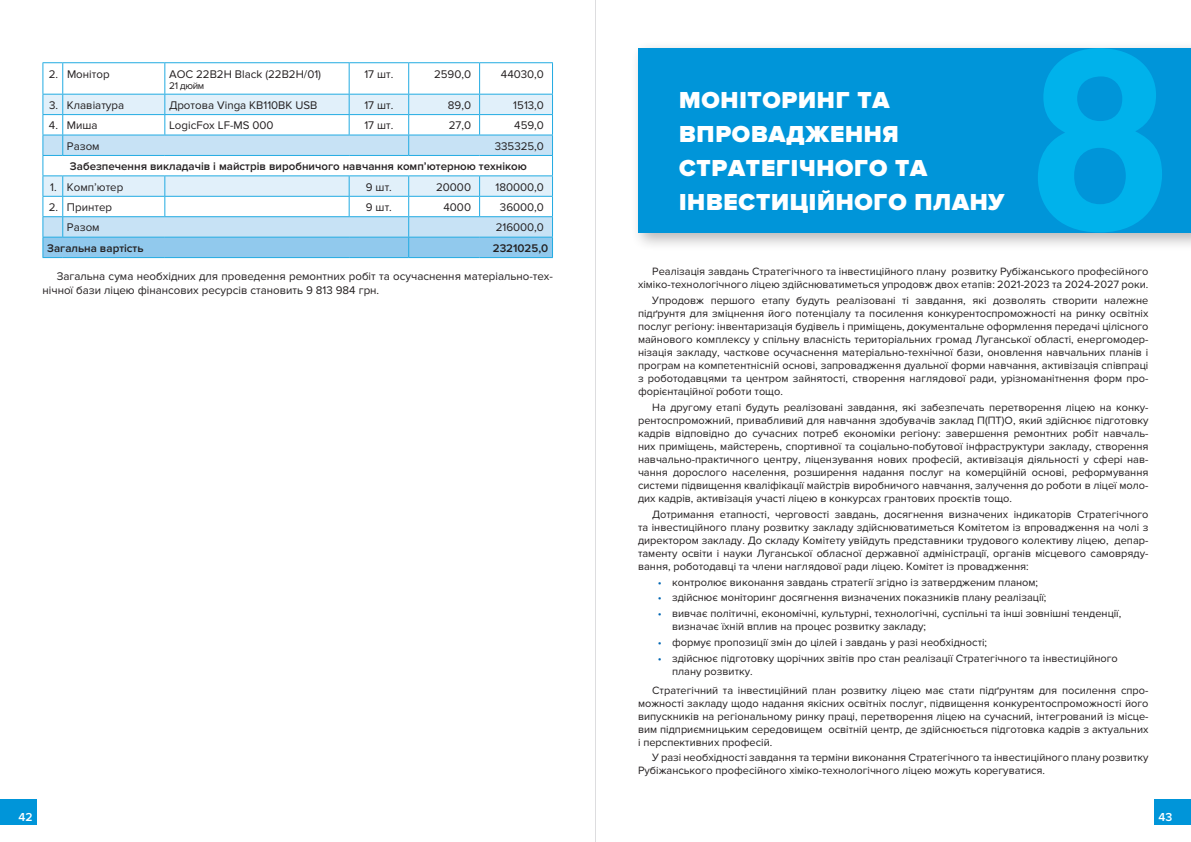
<style>
.page{position:relative;width:1191px;height:842px;background:#fff}
.page>*{position:absolute;margin:0;border:0;box-sizing:border-box;transform-origin:0 0}
.text-1{font:900 24px "Proxima Nova";letter-spacing:.03em;color:#fff}
.t1{font:600 12px "Proxima Nova";color:#fff}
.text-tabl{font:11.5px "Proxima Nova";color:#231f20}
.text-1-2{font:11.5px/14px "Proxima Nova";color:#231f20}
.text-tabl-2{font:600 11.5px "Proxima Nova";color:#231f20}
.text-1-3{font:11px/13px "Proxima Nova";color:#231f20;text-align:justify}
.text-tabl-3{font:10px "Proxima Nova";letter-spacing:-.03em;color:#231f20}
.s1{color:#0166b3}
</style>
<div class="page">
<div style="left:0;top:799px;width:37px;height:26px;background:#0095d9"></div>
<div style="left:1154px;top:799px;width:37px;height:26px;background:#0095d9"></div>
<hr style="left:595px;top:0;width:1px;height:842px;background:#d1d2d4">
<svg style="left:44px;top:63px;width:508px;height:31px"></svg>
<svg style="left:43px;top:62px;width:20px;height:1px"></svg>
<hr style="left:43px;top:63px;width:1px;height:31px;background:#22abe2">
<hr style="left:63px;top:62px;width:102px;height:1px;background:#22abe2">
<hr style="left:62px;top:63px;width:1px;height:31px;background:#22abe2">
<hr style="left:165px;top:62px;width:184px;height:1px;background:#22abe2">
<hr style="left:164px;top:63px;width:1px;height:31px;background:#22abe2">
<hr style="left:349px;top:62px;width:60px;height:1px;background:#22abe2">
<hr style="left:349px;top:63px;width:1px;height:31px;background:#22abe2">
<hr style="left:409px;top:62px;width:70px;height:1px;background:#22abe2">
<hr style="left:408px;top:63px;width:1px;height:31px;background:#22abe2">
<hr style="left:479px;top:62px;width:74px;height:1px;background:#22abe2">
<hr style="left:479px;top:63px;width:1px;height:31px;background:#22abe2">
<hr style="left:552px;top:63px;width:1px;height:31px;background:#22abe2">
<svg style="left:43px;top:94px;width:510px;height:164px"></svg>
<hr style="left:63px;top:257px;width:102px;height:1px;background:#22abe2">
<hr style="left:165px;top:257px;width:184px;height:1px;background:#22abe2">
<hr style="left:349px;top:257px;width:60px;height:1px;background:#22abe2">
<hr style="left:409px;top:257px;width:70px;height:1px;background:#22abe2">
<hr style="left:479px;top:257px;width:74px;height:1px;background:#22abe2">
<div style="left:630px;top:41px;width:561px;height:210px;background:#231f20;opacity:.33"></div>
<div style="left:638px;top:48px;width:553px;height:184px;background:#0095d9"></div>
<svg style="left:1038px;top:48px;width:124px;height:184px"></svg>
<p class="text-tabl" style="left:49px;top:67px;width:11px">2.</p>
<p class="text-tabl" style="left:67px;top:67px;width:44px">Монітор</p>
<p class="text-tabl" style="left:169px;top:67px;width:153px">AOC 22B2H Black (22B2H/01)</p>
<p class="text-tabl-3" style="left:169px;top:79px;width:37px">21 дюйм</p>
<p class="text-tabl" style="left:364px;top:67px;width:31px">17 шт.</p>
<p class="text-tabl" style="left:434px;top:67px;width:39px">2590,0</p>
<p class="text-tabl" style="left:501px;top:67px;width:44px">44030,0</p>
<p class="text-tabl" style="left:49px;top:98px;width:11px">3.</p>
<p class="text-tabl" style="left:67px;top:98px;width:59px">Клавіатура</p>
<p class="text-tabl" style="left:169px;top:98px;width:150px">Дротова Vinga KB110BK USB</p>
<p class="text-tabl" style="left:364px;top:98px;width:31px">17 шт.</p>
<p class="text-tabl" style="left:448px;top:98px;width:25px">89,0</p>
<p class="text-tabl" style="left:513px;top:98px;width:32px">1513,0</p>
<p class="text-tabl" style="left:49px;top:119px;width:11px">4.</p>
<p class="text-tabl" style="left:67px;top:119px;width:32px">Миша</p>
<p class="text-tabl" style="left:169px;top:119px;width:106px">LogicFox LF-MS 000</p>
<p class="text-tabl" style="left:364px;top:119px;width:31px">17 шт.</p>
<p class="text-tabl" style="left:449px;top:119px;width:24px">27,0</p>
<p class="text-tabl" style="left:514px;top:119px;width:31px">459,0</p>
<p class="text-tabl" style="left:67px;top:139px;width:34px">Разом</p>
<p class="text-tabl" style="left:495px;top:139px;width:51px">335325,0</p>
<p class="text-tabl-2" style="left:70px;top:160px;width:458px">Забезпечення викладачів і майстрів виробничого навчання комп’ютерною технікою</p>
<p class="text-tabl" style="left:50px;top:180px;width:8px">1.</p>
<p class="text-tabl" style="left:67px;top:180px;width:58px">Комп’ютер</p>
<p class="text-tabl" style="left:366px;top:180px;width:28px">9 шт.</p>
<p class="text-tabl" style="left:436px;top:180px;width:36px">20000</p>
<p class="text-tabl" style="left:495px;top:180px;width:50px">180000,0</p>
<p class="text-tabl" style="left:49px;top:201px;width:11px">2.</p>
<p class="text-tabl" style="left:67px;top:201px;width:47px">Принтер</p>
<p class="text-tabl" style="left:366px;top:201px;width:28px">9 шт.</p>
<p class="text-tabl" style="left:443px;top:201px;width:29px">4000</p>
<p class="text-tabl" style="left:500px;top:201px;width:45px">36000,0</p>
<p class="text-tabl" style="left:67px;top:221px;width:34px">Разом</p>
<p class="text-tabl" style="left:496px;top:221px;width:50px">216000,0</p>
<p class="text-tabl-2" style="left:47px;top:241px;width:98px">Загальна вартість</p>
<p class="text-tabl-2" style="left:493px;top:241px;width:57px">2321025,0</p>
<p class="text-1-2" style="left:43px;top:270px;width:512px;text-indent:14px">Загальна сума необхідних для проведення ремонтних робіт та осучаснення матеріально-тех&shy;нічної бази ліцею фінансових ресурсів становить 9 813 984 грн.</p>
<p class="text-1" style="left:679px;top:86px;width:212px">МОНІТОРИНГ ТА</p>
<p class="text-1" style="left:679px;top:120px;width:221px">ВПРОВАДЖЕННЯ</p>
<p class="text-1" style="left:679px;top:154px;width:249px">СТРАТЕГІЧНОГО ТА</p>
<p class="text-1" style="left:679px;top:188px;width:327px">ІНВЕСТИЦІЙНОГО ПЛАНУ</p>
<p class="text-1-3" style="left:638px;top:265px;width:512px;text-align:right">Реалізація завдань Стратегічного та інвестиційного плану розвитку Рубіжанського професійного хіміко-технологічного ліцею здійснюватиметься упродовж двох етапів: 2021-2023 та 2024-2027 роки.</p>
<p class="text-1-3" style="left:638px;top:294px;width:512px;text-indent:14px">Упродовж першого етапу будуть реалізовані ті завдання, які дозволять створити належне підґрунтя для зміцнення його потенціалу та посилення конкурентоспроможності на ринку освітніх послуг регіону: інвентаризація будівель і приміщень, документальне оформлення передачі цілісного майнового комплексу у спільну власність територіальних громад Луганської області, енергомодер&shy;нізація закладу, часткове осучаснення матеріально-технічної бази, оновлення навчальних планів і програм на компетентнісній основі, запровадження дуальної форми навчання, активізація співпраці з роботодавцями та центром зайнятості, створення наглядової ради, урізноманітнення форм про&shy;форієнтаційної роботи тощо.</p>
<p class="text-1-3" style="left:638px;top:401px;width:512px;text-indent:14px">На другому етапі будуть реалізовані завдання, які забезпечать перетворення ліцею на конку&shy;рентоспроможний, привабливий для навчання здобувачів заклад П(ПТ)О, який здійснює підготовку кадрів відповідно до сучасних потреб економіки регіону: завершення ремонтних робіт навчаль&shy;них приміщень, майстерень, спортивної та соціально-побутової інфраструктури закладу, створення навчально-практичного центру, ліцензування нових професій, активізація діяльності у сфері нав&shy;чання дорослого населення, розширення надання послуг на комерційній основі, реформування системи підвищення кваліфікації майстрів виробничого навчання, залучення до роботи в ліцеї моло&shy;дих кадрів, активізація участі ліцею в конкурсах грантових проєктів тощо.</p>
<p class="text-1-3" style="left:638px;top:508px;width:512px;text-indent:14px">Дотримання етапності, черговості завдань, досягнення визначених індикаторів Стратегічного та інвестиційного плану розвитку закладу здійснюватиметься Комітетом із впровадження на чолі з директором закладу. До складу Комітету увійдуть представники трудового колективу ліцею, депар&shy;таменту освіти і науки Луганської обласної державної адміністрації, органів місцевого самовряду&shy;вання, роботодавці та члени наглядової ради ліцею. Комітет із провадження:</p>
<p class="text-1-3" style="left:658px;top:575px;width:382px"><span class="s1">•</span> контролює виконання завдань стратегії згідно із затвердженим планом;</p>
<p class="text-1-3" style="left:658px;top:591px;width:390px"><span class="s1">•</span> здійснює моніторинг досягнення визначених показників плану реалізації;</p>
<p class="text-1-3" style="left:672px;top:607px;width:451px;text-indent:-14px"><span class="s1">•</span> вивчає політичні, економічні, культурні, технологічні, суспільні та інші зовнішні тенденції, визначає їхній вплив на процес розвитку закладу;</p>
<p class="text-1-3" style="left:658px;top:636px;width:331px"><span class="s1">•</span> формує пропозиції змін до цілей і завдань у разі необхідності;</p>
<p class="text-1-3" style="left:672px;top:652px;width:447px;text-indent:-14px"><span class="s1">•</span> здійснює підготовку щорічних звітів про стан реалізації Стратегічного та інвестиційного плану розвитку.</p>
<p class="text-1-3" style="left:638px;top:684px;width:512px;text-indent:14px">Стратегічний та інвестиційний план розвитку ліцею має стати підґрунтям для посилення спро&shy;можності закладу щодо надання якісних освітніх послуг, підвищення конкурентоспроможності його випускників на регіональному ринку праці, перетворення ліцею на сучасний, інтегрований із місце&shy;вим підприємницьким середовищем освітній центр, де здійснюється підготовка кадрів з актуальних і перспективних професій.</p>
<p class="text-1-3" style="left:638px;top:751px;width:512px;text-indent:14px">У разі необхідності завдання та терміни виконання Стратегічного та інвестиційного плану розвитку<br>Рубіжанського професійного хіміко-технологічного ліцею можуть корегуватися.</p>
<p class="t1" style="left:19px;top:810px;width:16px">42</p>
<p class="t1" style="left:1158px;top:810px;width:15px">43</p>
</div>
